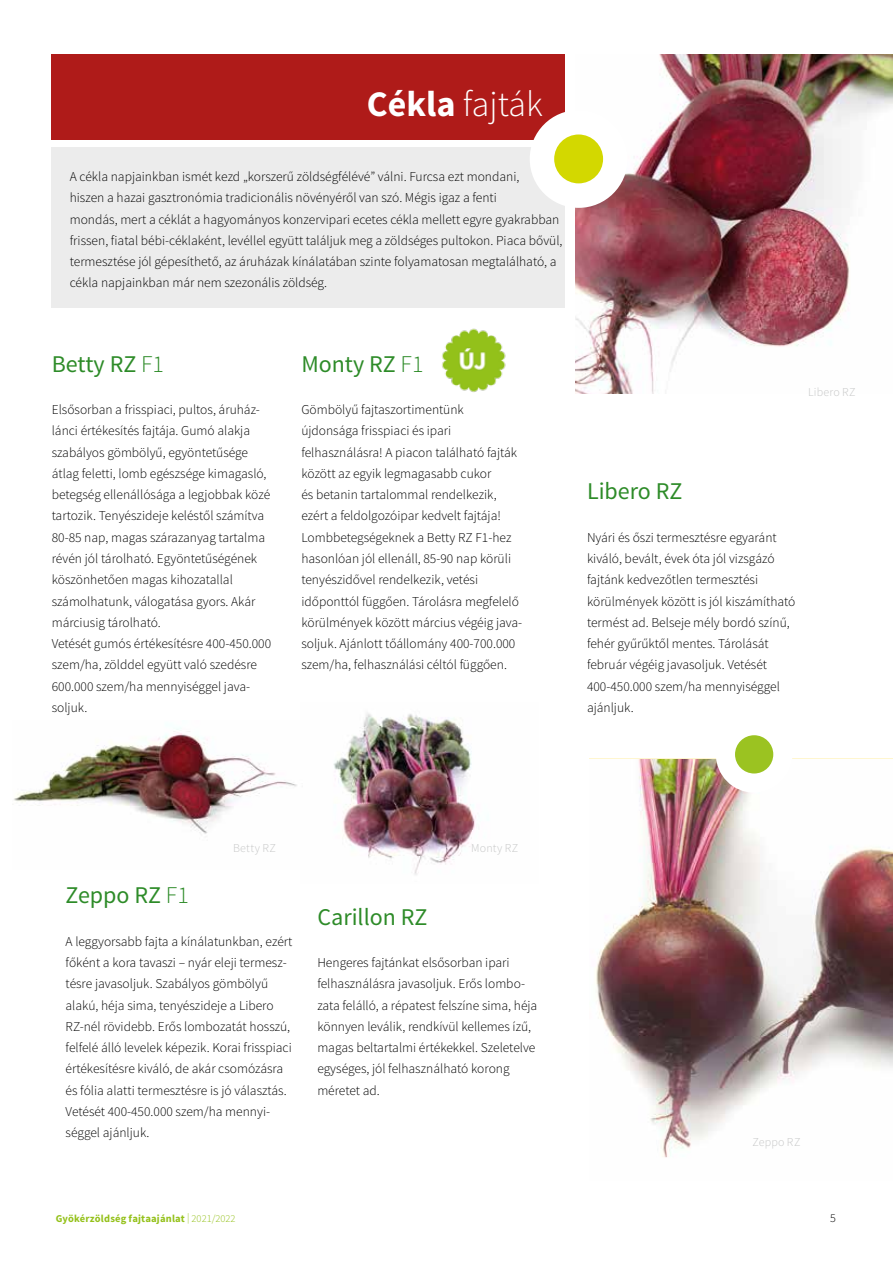
<style>
.page{position:relative;width:893px;height:1263px;background:#fff}
.page>*{position:absolute;margin:0;border:0;box-sizing:border-box;transform-origin:0 0}
.t1{font:300 36px "Source Sans Pro";color:#fff}
.t2{font:24px "Source Sans Pro";color:#2d8b28}
.t3{font:300 13.5px/21.3px "Source Sans Pro";color:#000}
.t4{font:300 12px "Source Sans Pro";letter-spacing:.015em;color:#c5c6c6}
.t5{font:300 12px "Source Sans Pro";color:#000}
.t6{font:700 10.5px "Source Sans Pro";letter-spacing:.015em;color:#94c11a}
.s1{font-weight:700}
.s2{font-weight:300}
</style>
<div class="page">
<img style="left:595px;top:759px;width:298px;height:399px">
<div style="left:716px;top:716px;width:76px;height:77px;background:#fff;border-radius:50%"></div>
<div style="left:735px;top:735px;width:38px;height:38px;background:#9bc321;border-radius:50%"></div>
<div style="left:51px;top:54px;width:513px;height:85px;background:#af1b19"></div>
<img style="left:575px;top:54px;width:318px;height:340px">
<div style="left:51px;top:147px;width:514px;height:161px;background:#ececec"></div>
<img style="left:442px;top:328px;width:64px;height:65px">
<img style="left:333px;top:713px;width:143px;height:162px">
<img style="left:14px;top:728px;width:283px;height:106px">
<div style="left:530px;top:110px;width:97px;height:98px;background:#fff;border-radius:50%"></div>
<div style="left:554px;top:134px;width:49px;height:49px;background:#d3d800;border-radius:50%"></div>
<h1 class="t1" style="left:367px;top:83px;width:178px"><span class="s1">Cékla</span> fajták</h1>
<p class="t3" style="left:70px;top:166px;width:494px">A cékla napjainkban ismét kezd „korszerű zöldségfélévé” válni. Furcsa ezt mondani,<br>hiszen a hazai gasztronómia tradicionális növényéről van szó. Mégis igaz a fenti<br>mondás, mert a céklát a hagyományos konzervipari ecetes cékla mellett egyre gyakrabban frissen, fiatal bébi-céklaként, levéllel együtt találjuk meg a zöldséges pultokon. Piaca bővül, termesztése jól gépesíthető, az áruházak kínálatában szinte folyamatosan megtalálható, a cékla napjainkban már nem szezonális zöldség.</p>
<h2 class="t2" style="left:52px;top:349px;width:114px">Betty RZ <span class="s2">F1</span></h2>
<p class="t3" style="left:52px;top:399px;width:221px">Elsősorban a frisspiaci, pultos, áruház&shy;lánci értékesítés fajtája. Gumó alakja szabályos gömbölyű, egyöntetűsége átlag feletti, lomb egészsége kimagasló, betegség ellenállósága a legjobbak közé tartozik. Tenyészideje keléstől számítva 80-85 nap, magas szárazanyag tartalma révén jól tárolható. Egyöntetűségének köszönhetően magas kihozatallal számolhatunk, válogatása gyors. Akár márciusig tárolható.<br>Vetését gumós értékesítésre 400-450.000 szem/ha, zölddel együtt való szedésre 600.000 szem/ha mennyiséggel java----- soljuk.</p>
<h2 class="t2" style="left:301px;top:349px;width:124px">Monty RZ <span class="s2">F1</span></h2>
<p class="t3" style="left:301px;top:399px;width:222px">Gömbölyű fajtaszortimentünk újdonsága frisspiaci és ipari felhasználásra! A piacon található fajták között az egyik legmagasabb cukor<br>és betanin tartalommal rendelkezik, ezért a feldolgozóipar kedvelt fajtája!<br>Lombbetegségeknek a Betty RZ F1-hez hasonlóan jól ellenáll, 85-90 nap körüli tenyészidővel rendelkezik, vetési időponttól függően. Tárolásra megfelelő körülmények között március végéig java&shy;soljuk. Ajánlott tőállomány 400-700.000 szem/ha, felhasználási céltól függően.</p>
<p class="t4" style="left:808px;top:385px;width:49px">Libero RZ</p>
<h2 class="t2" style="left:587px;top:476px;width:97px">Libero RZ</h2>
<p class="t3" style="left:587px;top:527px;width:210px">Nyári és őszi termesztésre egyaránt kiváló, bevált, évek óta jól vizsgázó fajtánk kedvezőtlen termesztési körülmények között is jól kiszámítható termést ad. Belseje mély bordó színű, fehér gyűrűktől mentes. Tárolását február végéig javasoljuk. Vetését 400-450.000 szem/ha mennyiséggel ajánljuk.</p>
<p class="t4" style="left:233px;top:840px;width:44px">Betty RZ</p>
<p class="t4" style="left:471px;top:840px;width:49px">Monty RZ</p>
<h2 class="t2" style="left:66px;top:880px;width:125px">Zeppo RZ <span class="s2">F1</span></h2>
<p class="t3" style="left:66px;top:931px;width:228px">A leggyorsabb fajta a kínálatunkban, ezért főként a kora tavaszi – nyár eleji termesz&shy;tésre javasoljuk. Szabályos gömbölyű alakú, héja sima, tenyészideje a Libero RZ-nél rövidebb. Erős lombozatát hosszú, felfelé álló levelek képezik. Korai frisspiaci értékesítésre kiváló, de akár csomózásra és fólia alatti termesztésre is jó választás.<br>Vetését 400-450.000 szem/ha mennyi&shy;séggel ajánljuk.</p>
<h2 class="t2" style="left:317px;top:902px;width:112px">Carillon RZ</h2>
<p class="t3" style="left:317px;top:952px;width:222px">Hengeres fajtánkat elsősorban ipari felhasználásra javasoljuk. Erős lombo&shy;zata felálló, a répatest felszíne sima, héja könnyen leválik, rendkívül kellemes ízű, magas beltartalmi értékekkel. Szeletelve egységes, jól felhasználható korong méretet ad.</p>
<p class="t4" style="left:752px;top:1134px;width:50px">Zeppo RZ</p>
<p class="t6" style="left:56px;top:1212px;width:181px">Gyökérzöldség fajtaajánlat <span class="s2">| 2021/2022</span></p>
<p class="t5" style="left:830px;top:1211px;width:7px">5</p>
</div>
